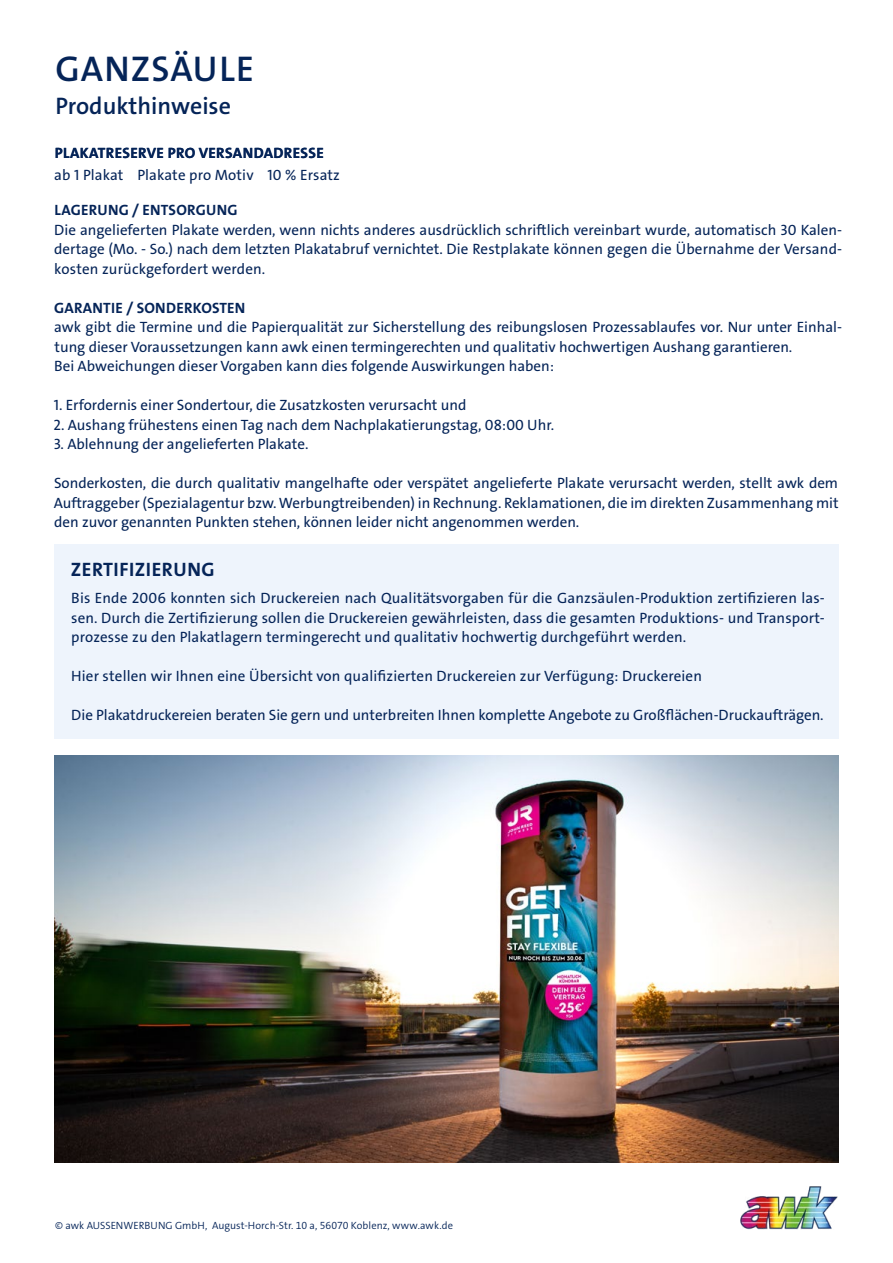
<style>
.page{position:relative;width:893px;height:1263px;background:#fff}
.page>*{position:absolute;margin:0;border:0;box-sizing:border-box;transform-origin:0 0}
.t1{font:36px "The Sans LP6 Se Bld";letter-spacing:.03em;color:#052458}
.t2{font:24px "The Sans LP6 Se Bld";color:#052458}
.t3{font:19.5px "The Sans LP7 Bld";letter-spacing:.025em;color:#052458}
.t4{font:15px/19.5px "The Sans LP5 Plain";color:#052458;text-align:justify}
.t5{font:15px "The Sans LP7 Bld";letter-spacing:.015em;color:#052458}
.t6{font:10.5px "The Sans LP4 Se Lig";letter-spacing:.005em;color:#052458}
</style>
<div class="page">
<img style="left:740px;top:1186px;width:98px;height:43px">
<img style="left:54px;top:756px;width:785px;height:406px">
<div style="left:54px;top:544px;width:785px;height:195px;background:#eef4fc"></div>
<h1 class="t1" style="left:56px;top:45px;width:200px">GANZSÄULE</h1>
<h2 class="t2" style="left:55px;top:90px;width:177px">Produkthinweise</h2>
<p class="t5" style="left:55px;top:143px;width:270px">PLAKATRESERVE PRO VERSANDADRESSE</p>
<p class="t4" style="left:54px;top:165px;width:287px">ab 1 Plakat Plakate pro Motiv 10 % Ersatz</p>
<p class="t5" style="left:55px;top:200px;width:184px">LAGERUNG / ENTSORGUNG</p>
<p class="t4" style="left:54px;top:220px;width:789px">Die angelieferten Plakate werden, wenn nichts anderes ausdrücklich schriftlich vereinbart wurde, automatisch 30 Kalen&shy;dertage (Mo. - So.) nach dem letzten Plakatabruf vernichtet. Die Restplakate können gegen die Übernahme der Versand&shy;kosten zurückgefordert werden.</p>
<p class="t5" style="left:54px;top:298px;width:193px">GARANTIE / SONDERKOSTEN</p>
<p class="t4" style="left:54px;top:317px;width:789px;text-align:left">awk gibt die Termine und die Papierqualität zur Sicherstellung des reibungslosen Prozessablaufes vor. Nur unter Einhal&shy;tung dieser Voraussetzungen kann awk einen termingerechten und qualitativ hochwertigen Aushang garantieren.<br>Bei Abweichungen dieser Vorgaben kann dies folgende Auswirkungen haben:</p>
<p class="t4" style="left:54px;top:395px;width:414px">1. Erfordernis einer Sondertour, die Zusatzkosten verursacht und</p>
<p class="t4" style="left:54px;top:415px;width:502px">2. Aushang frühestens einen Tag nach dem Nachplakatierungstag, 08:00 Uhr.</p>
<p class="t4" style="left:54px;top:434px;width:256px">3. Ablehnung der angelieferten Plakate.</p>
<p class="t4" style="left:54px;top:473px;width:786px">Sonderkosten, die durch qualitativ mangelhafte oder verspätet angelieferte Plakate verursacht werden, stellt awk dem Auftraggeber (Spezialagentur bzw. Werbungtreibenden) in Rechnung. Reklamationen, die im direkten Zusammenhang mit den zuvor genannten Punkten stehen, können leider nicht angenommen werden.</p>
<h3 class="t3" style="left:71px;top:557px;width:145px">ZERTIFIZIERUNG</h3>
<p class="t4" style="left:71px;top:588px;width:755px">Bis Ende 2006 konnten sich Druckereien nach Qualitätsvorgaben für die Ganzsäulen-Produktion zertifizieren las&shy;sen. Durch die Zertifizierung sollen die Druckereien gewährleisten, dass die gesamten Produktions- und Transport&shy;prozesse zu den Plakatlagern termingerecht und qualitativ hochwertig durchgeführt werden.</p>
<p class="t4" style="left:71px;top:666px;width:632px">Hier stellen wir Ihnen eine Übersicht von qualifizierten Druckereien zur Verfügung: Druckereien</p>
<p class="t4" style="left:71px;top:705px;width:754px">Die Plakatdruckereien beraten Sie gern und unterbreiten Ihnen komplette Angebote zu Großflächen-Druckaufträgen.</p>
<p class="t6" style="left:55px;top:1218px;width:399px">© awk AUSSENWERBUNG GmbH, August-Horch-Str. 10 a, 56070 Koblenz, www.awk.de</p>
</div>
